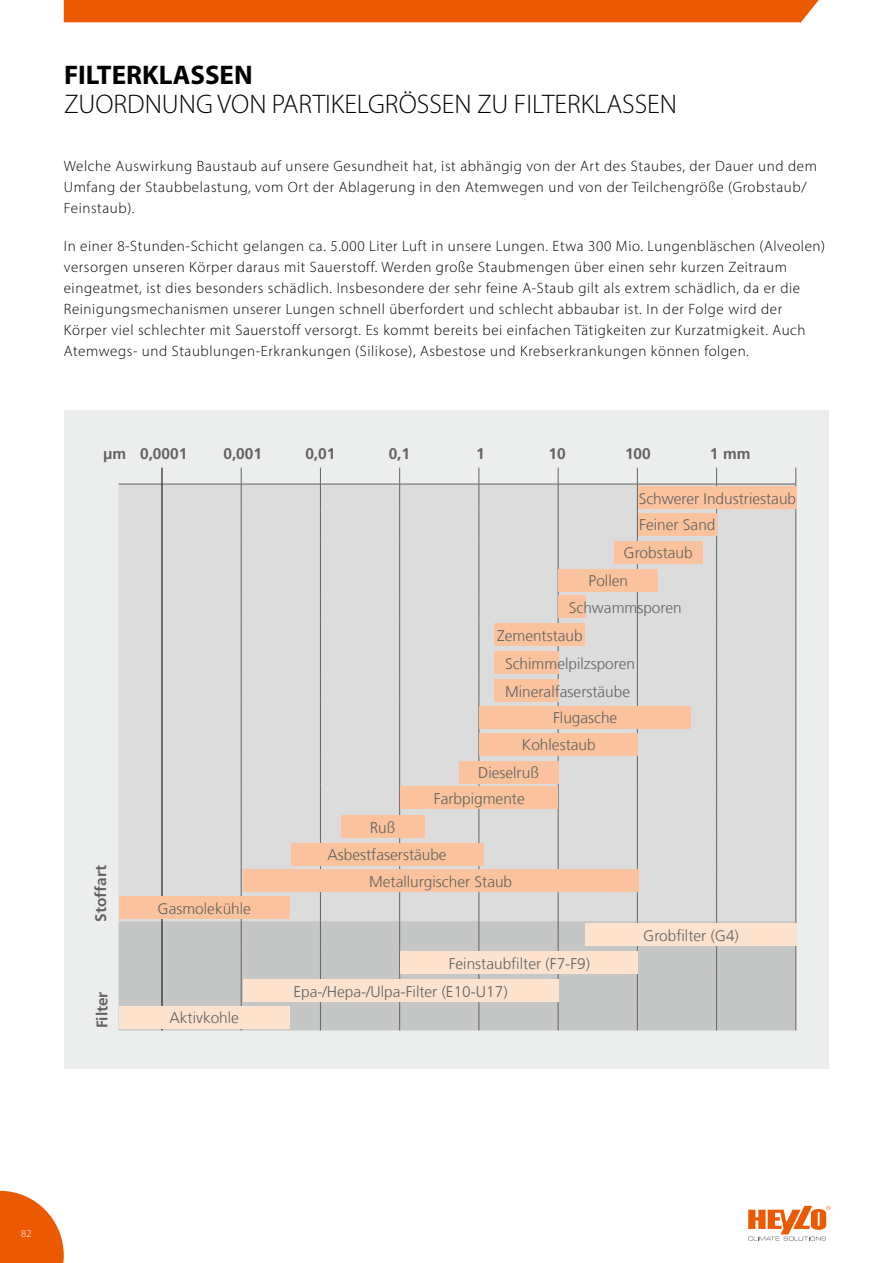
<style>
.page{position:relative;width:893px;height:1263px;background:#fff}
.page>*{position:absolute;margin:0;border:0;box-sizing:border-box;transform-origin:0 0}
.t1{font:300 27px "Myriad Pro";color:#000}
.t2{font:700 27px "Myriad Pro";color:#000}
.t3{font:300 15.45px "Frutiger LT Com";color:#626261}
.t4{font:700 15.45px "Frutiger LT Com";color:#626261}
.t5{font:300 15px/21px "Myriad Pro";letter-spacing:.04em;color:#000}
.t6{font:300 10.5px "Myriad Pro";color:#fff}
</style>
<div class="page">
<svg style="left:0;top:1191px;width:64px;height:72px"></svg>
<div style="left:64px;top:0;width:755px;height:22px;background:#eb5901"></div>
<svg style="left:748px;top:1206px;width:83px;height:34px"></svg>
<div style="left:64px;top:410px;width:764px;height:659px;background:#eceded"></div>
<div style="left:119px;top:485px;width:677px;height:436px;background:#dcdcdc"></div>
<div style="left:119px;top:921px;width:677px;height:109px;background:#c5c6c6"></div>
<hr style="left:119px;top:484px;width:43px;height:1px;background:#626261">
<hr style="left:162px;top:484px;width:79px;height:1px;background:#626261">
<hr style="left:241px;top:484px;width:79px;height:1px;background:#626261">
<hr style="left:320px;top:484px;width:80px;height:1px;background:#626261">
<hr style="left:400px;top:484px;width:79px;height:1px;background:#626261">
<hr style="left:479px;top:484px;width:79px;height:1px;background:#626261">
<hr style="left:558px;top:484px;width:79px;height:1px;background:#626261">
<hr style="left:637px;top:484px;width:80px;height:1px;background:#626261">
<hr style="left:717px;top:484px;width:79px;height:1px;background:#626261">
<svg style="left:162px;top:468px;width:1px;height:562px"></svg>
<svg style="left:241px;top:468px;width:1px;height:562px"></svg>
<svg style="left:320px;top:468px;width:1px;height:562px"></svg>
<svg style="left:399px;top:468px;width:1px;height:562px"></svg>
<svg style="left:479px;top:468px;width:1px;height:562px"></svg>
<svg style="left:558px;top:468px;width:1px;height:562px"></svg>
<svg style="left:637px;top:468px;width:1px;height:562px"></svg>
<svg style="left:716px;top:468px;width:1px;height:562px"></svg>
<svg style="left:796px;top:468px;width:1px;height:562px"></svg>
<div style="left:119px;top:896px;width:171px;height:23px;background:#fac39d"></div>
<div style="left:119px;top:1006px;width:171px;height:22px;background:#fde2ce"></div>
<div style="left:243px;top:869px;width:395px;height:23px;background:#fac39d"></div>
<div style="left:243px;top:979px;width:315px;height:23px;background:#fde2ce"></div>
<div style="left:401px;top:951px;width:237px;height:22px;background:#fde2ce"></div>
<div style="left:585px;top:923px;width:212px;height:23px;background:#fde2ce"></div>
<div style="left:291px;top:843px;width:192px;height:22px;background:#fac39d"></div>
<div style="left:341px;top:816px;width:83px;height:22px;background:#fac39d"></div>
<div style="left:401px;top:786px;width:157px;height:23px;background:#fac39d"></div>
<div style="left:459px;top:761px;width:99px;height:22px;background:#fac39d"></div>
<div style="left:479px;top:733px;width:159px;height:22px;background:#fac39d"></div>
<div style="left:479px;top:706px;width:212px;height:22px;background:#fac39d"></div>
<div style="left:495px;top:679px;width:64px;height:23px;background:#fac39d"></div>
<div style="left:495px;top:651px;width:64px;height:23px;background:#fac39d"></div>
<div style="left:495px;top:623px;width:90px;height:23px;background:#fac39d"></div>
<div style="left:558px;top:596px;width:27px;height:22px;background:#fac39d"></div>
<div style="left:559px;top:569px;width:99px;height:22px;background:#fac39d"></div>
<div style="left:614px;top:541px;width:88px;height:22px;background:#fac39d"></div>
<div style="left:638px;top:513px;width:79px;height:23px;background:#fac39d"></div>
<div style="left:638px;top:487px;width:159px;height:22px;background:#fac39d"></div>
<h1 class="t2" style="left:64px;top:61px;width:190px">FILTERKLASSEN</h1>
<h1 class="t1" style="left:64px;top:90px;width:614px">ZUORDNUNG VON PARTIKELGRÖSSEN ZU FILTERKLASSEN</h1>
<p class="t5" style="left:64px;top:155px;width:755px">Welche Auswirkung Baustaub auf unsere Gesundheit hat, ist abhängig von der Art des Staubes, der Dauer und dem<br>Umfang der Staubbelastung, vom Ort der Ablagerung in den Atemwegen und von der Teilchengröße (Grobstaub/<br>Feinstaub).</p>
<p class="t5" style="left:64px;top:235px;width:763px">In einer 8-Stunden-Schicht gelangen ca. 5.000 Liter Luft in unsere Lungen. Etwa 300 Mio. Lungenbläschen (Alveolen) versorgen unseren Körper daraus mit Sauerstoff. Werden große Staubmengen über einen sehr kurzen Zeitraum eingeatmet, ist dies besonders schädlich. Insbesondere der sehr feine A-Staub gilt als extrem schädlich, da er die Reinigungsmechanismen unserer Lungen schnell überfordert und schlecht abbaubar ist. In der Folge wird der Körper viel schlechter mit Sauerstoff versorgt. Es kommt bereits bei einfachen Tätigkeiten zur Kurzatmigkeit. Auch Atemwegs- und Staublungen-Erkrankungen (Silikose), Asbestose und Krebserkrankungen können folgen.</p>
<p class="t4" style="left:103px;top:447px;width:25px">µm</p>
<p class="t4" style="left:94px;top:921px;width:58px;rotate:-90deg">Stoffart</p>
<p class="t4" style="left:96px;top:1028px;width:38px;rotate:-90deg">Filter</p>
<p class="t4" style="left:140px;top:447px;width:49px">0,0001</p>
<p class="t4" style="left:223px;top:447px;width:40px">0,001</p>
<p class="t4" style="left:305px;top:447px;width:32px">0,01</p>
<p class="t4" style="left:389px;top:447px;width:23px">0,1</p>
<p class="t4" style="left:476px;top:447px;width:10px">1</p>
<p class="t4" style="left:549px;top:447px;width:19px">10</p>
<p class="t4" style="left:625px;top:447px;width:27px">100</p>
<p class="t4" style="left:710px;top:447px;width:42px">1 mm</p>
<p class="t3" style="left:639px;top:492px;width:159px">Schwerer Industriestaub</p>
<p class="t3" style="left:639px;top:519px;width:78px">Feiner Sand</p>
<p class="t3" style="left:624px;top:547px;width:71px">Grobstaub</p>
<p class="t3" style="left:589px;top:575px;width:41px">Pollen</p>
<p class="t3" style="left:569px;top:601px;width:114px">Schwammsporen</p>
<p class="t3" style="left:497px;top:629px;width:87px">Zementstaub</p>
<p class="t3" style="left:505px;top:657px;width:131px">Schimmelpilzsporen</p>
<p class="t3" style="left:505px;top:685px;width:127px">Mineralfaserstäube</p>
<p class="t3" style="left:553px;top:711px;width:66px">Flugasche</p>
<p class="t3" style="left:522px;top:738px;width:75px">Kohlestaub</p>
<p class="t3" style="left:478px;top:767px;width:62px">Dieselruß</p>
<p class="t3" style="left:370px;top:821px;width:27px">Ruß</p>
<p class="t3" style="left:434px;top:792px;width:92px">Farbpigmente</p>
<p class="t3" style="left:328px;top:848px;width:121px">Asbestfaserstäube</p>
<p class="t3" style="left:369px;top:875px;width:145px">Metallurgischer Staub</p>
<p class="t3" style="left:158px;top:902px;width:95px">Gasmolekühle</p>
<p class="t3" style="left:170px;top:1011px;width:71px">Aktivkohle</p>
<p class="t3" style="left:449px;top:954px;width:143px">Feinstaubfilter (F7-F9)</p>
<p class="t3" style="left:293px;top:985px;width:216px">Epa-/Hepa-/Ulpa-Filter (E10-U17)</p>
<p class="t3" style="left:643px;top:926px;width:97px">Grobfilter (G4)</p>
<p class="t6" style="left:21px;top:1228px;width:12px">82</p>
</div>
